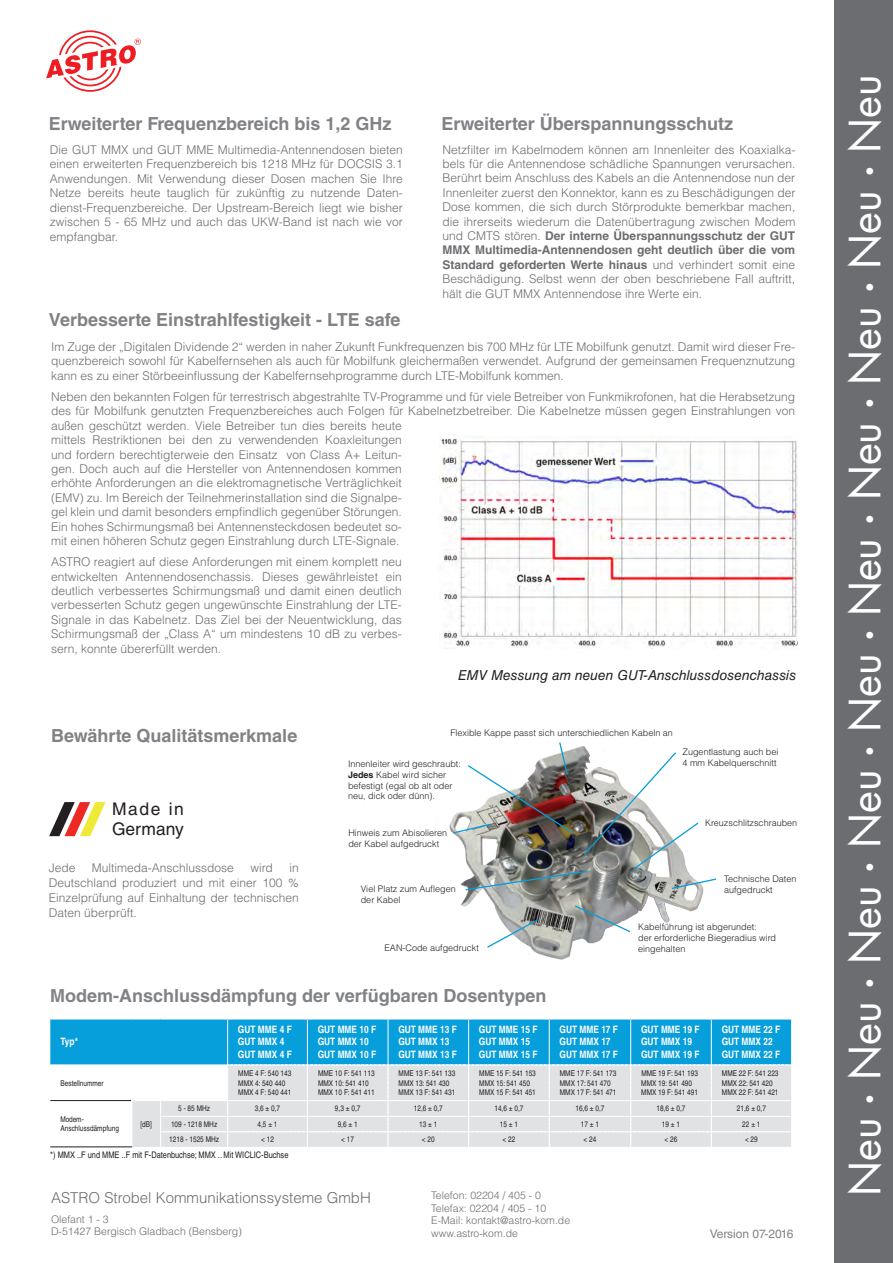
<style>
.page{position:relative;width:893px;height:1263px;background:#fff}
.page>*{position:absolute;margin:0;border:0;box-sizing:border-box;transform-origin:0 0}
.t1{font:42px "Futura Std";color:#fff}
.t2{font:700 18px "Helvetica LT Std";color:#808285}
.t3{font:17.4px/21px "Helvetica LT Std";letter-spacing:.015em;color:#231f20}
.t4{font:300 15px "Helvetica LT Std";color:#6c6d70}
.t5{font:italic 13.8px "Helvetica LT Std";color:#231f20}
.t6{font:300 12px/14.4px "Helvetica LT Std";color:#6c6d70;text-align:justify}
.t7{font:12px "Helvetica LT Std";color:#808285}
.t8{font:300 10.5px/12.6px "Helvetica LT Std";color:#6c6d70}
.t9{font:700 condensed 10.2px/12.1px "Helvetica LT Pro";color:#fff}
.t10{font:300 9px/10.8px "Helvetica LT Std";color:#231f20}
.t11{font:condensed 9px "Helvetica LT Pro";color:#231f20}
.t12{font:condensed 7.95px/9.4px "Helvetica LT Pro";color:#231f20}
.s1{font-weight:700}
.s2{font-family:"Helvetica LT Std";font-weight:700}
</style>
<div class="page">
<svg style="left:46px;top:30px;width:95px;height:62px"></svg>
<div style="left:834px;top:0;width:59px;height:1263px;background:#6c6d70"></div>
<img style="left:440px;top:438px;width:358px;height:211px">
<img style="left:437px;top:818px;width:267px;height:142px">
<svg style="left:486px;top:918px;width:53px;height:31px"></svg>
<svg style="left:573px;top:904px;width:59px;height:29px;background:#9fa7ab"></svg>
<img style="left:452px;top:742px;width:265px;height:149px">
<svg style="left:49px;top:802px;width:57px;height:34px"></svg>
<svg style="left:50px;top:1018px;width:741px;height:129px;background:#9acee4"></svg>
<h2 class="t2" style="left:49px;top:112px;width:344px">Erweiterter Frequenzbereich bis 1,2 GHz</h2>
<h2 class="t2" style="left:441px;top:112px;width:293px">Erweiterter Überspannungsschutz</h2>
<p class="t6" style="left:50px;top:143px;width:354px">Die GUT MMX und GUT MME Multimedia-Antennendosen bieten einen erweiterten Frequenzbereich bis 1218 MHz für DOCSIS 3.1<br>Anwendungen. Mit Verwendung dieser Dosen machen Sie Ihre Netze bereits heute tauglich für zukünftig zu nutzende Daten&shy;dienst-Frequenzbereiche. Der Upstream-Bereich liegt wie bisher zwischen 5 - 65 MHz und auch das UKW-Band ist nach wie vor empfangbar.</p>
<h2 class="t2" style="left:49px;top:309px;width:353px">Verbesserte Einstrahlfestigkeit - LTE safe</h2>
<p class="t6" style="left:442px;top:142px;width:354px">Netzfilter im Kabelmodem können am Innenleiter des Koaxialka&shy;bels für die Antennendose schädliche Spannungen verursachen.<br>Berührt beim Anschluss des Kabels an die Antennendose nun der Innenleiter zuerst den Konnektor, kann es zu Beschädigungen der Dose kommen, die sich durch Störprodukte bemerkbar machen, die ihrerseits wiederum die Datenübertragung zwischen Modem und CMTS stören. <span class="s1">Der interne Überspannungsschutz der GUT MMX Multimedia-Antennendosen geht deutlich über die vom Standard geforderten Werte hinaus</span> und verhindert somit eine Beschädigung. Selbst wenn der oben beschriebene Fall auftritt, hält die GUT MMX Antennendose ihre Werte ein.</p>
<p class="t6" style="left:51px;top:339px;width:746px">Im Zuge der „Digitalen Dividende 2“ werden in naher Zukunft Funkfrequenzen bis 700 MHz für LTE Mobilfunk genutzt. Damit wird dieser Fre&shy;quenzbereich sowohl für Kabelfernsehen als auch für Mobilfunk gleichermaßen verwendet. Aufgrund der gemeinsamen Frequenznutzung kann es zu einer Störbeeinflussung der Kabelfernsehprogramme durch LTE-Mobilfunk kommen.</p>
<p class="t6" style="left:51px;top:389px;width:746px;text-align:left">Neben den bekannten Folgen für terrestrisch abgestrahlte TV-Programme und für viele Betreiber von Funkmikrofonen, hat die Herabsetzung des für Mobilfunk genutzten Frequenzbereiches auch Folgen für Kabelnetzbetreiber. Die Kabelnetze müssen gegen Einstrahlungen von außen geschützt werden. Viele Betreiber tun dies bereits heute<br>mittels Restriktionen bei den zu verwendenden Koaxleitungen<br>und fordern berechtigterweie den Einsatz von Class A+ Leitun-<br>gen. Doch auch auf die Hersteller von Antennendosen kommen<br>erhöhte Anforderungen an die elektromagnetische Verträglichkeit<br>(EMV) zu. Im Bereich der Teilnehmerinstallation sind die Signalpe-<br>gel klein und damit besonders empfindlich gegenüber Störungen.<br>Ein hohes Schirmungsmaß bei Antennensteckdosen bedeutet so-<br>mit einen höheren Schutz gegen Einstrahlung durch LTE-Signale.</p>
<p class="t6" style="left:51px;top:555px;width:352px">ASTRO reagiert auf diese Anforderungen mit einem komplett neu entwickelten Antennendosenchassis. Dieses gewährleistet ein deutlich verbessertes Schirmungsmaß und damit einen deutlich verbesserten Schutz gegen ungewünschte Einstrahlung der LTE-Signale in das Kabelnetz. Das Ziel bei der Neuentwicklung, das Schirmungsmaß der „Class A“ um mindestens 10 dB zu verbes&shy;sern, konnte übererfüllt werden.</p>
<h2 class="t2" style="left:51px;top:725px;width:248px">Bewährte Qualitätsmerkmale</h2>
<h3 class="t3" style="left:112px;top:798px;width:73px">Made in<br>Germany</h3>
<p class="t6" style="left:49px;top:861px;width:28px">Jede</p>
<p class="t6" style="left:92px;top:861px;width:144px">Multimeda-Anschlussdose</p>
<p class="t6" style="left:250px;top:861px;width:24px">wird</p>
<p class="t6" style="left:49px;top:860px;width:251px;line-height:15px;text-indent:241px">in Deutschland produziert und mit einer 100 % Einzelprüfung auf Einhaltung der technischen Daten überprüft.</p>
<p class="t5" style="left:458px;top:667px;width:339px">EMV Messung am neuen GUT-Anschlussdosenchassis</p>
<p class="t10" style="left:450px;top:727px;width:224px">Flexible Kappe passt sich unterschiedlichen Kabeln an</p>
<p class="t10" style="left:348px;top:758px;width:114px">Innenleiter wird geschraubt:<br><span class="s1">Jedes</span> Kabel wird sicher befestigt (egal ob alt oder neu, dick oder dünn).</p>
<p class="t10" style="left:348px;top:827px;width:100px">Hinweis zum Abisolieren der Kabel aufgedruckt</p>
<p class="t10" style="left:683px;top:746px;width:97px">Zugentlastung auch bei<br>4 mm Kabelquerschnitt</p>
<p class="t10" style="left:705px;top:817px;width:94px">Kreuzschlitzschrauben</p>
<p class="t10" style="left:361px;top:883px;width:96px">Viel Platz zum Auflegen der Kabel</p>
<p class="t10" style="left:724px;top:873px;width:74px">Technische Daten aufgedruckt</p>
<p class="t10" style="left:638px;top:922px;width:139px">Kabelführung ist abgerundet:<br>der erforderliche Biegeradius wird</p>
<p class="t10" style="left:384px;top:942px;width:96px">EAN-Code aufgedruckt</p>
<p class="t10" style="left:638px;top:943px;width:49px">eingehalten</p>
<h2 class="t2" style="left:50px;top:985px;width:498px">Modem-Anschlussdämpfung der verfügbaren Dosentypen</h2>
<p class="t9" style="left:60px;top:1036px;width:19px">Typ*</p>
<p class="t9" style="left:238px;top:1023px;width:55px">GUT MME 4 F<br>GUT MMX 4<br>GUT MMX 4 F</p>
<p class="t9" style="left:318px;top:1023px;width:60px">GUT MME 10 F<br>GUT MMX 10<br>GUT MMX 10 F</p>
<p class="t9" style="left:398px;top:1023px;width:60px">GUT MME 13 F<br>GUT MMX 13<br>GUT MMX 13 F</p>
<p class="t9" style="left:479px;top:1023px;width:60px">GUT MME 15 F<br>GUT MMX 15<br>GUT MMX 15 F</p>
<p class="t9" style="left:560px;top:1023px;width:60px">GUT MME 17 F<br>GUT MMX 17<br>GUT MMX 17 F</p>
<p class="t9" style="left:641px;top:1023px;width:60px">GUT MME 19 F<br>GUT MMX 19<br>GUT MMX 19 F</p>
<p class="t9" style="left:722px;top:1023px;width:60px">GUT MME 22 F<br>GUT MMX 22<br>GUT MMX 22 F</p>
<p class="t12" style="left:60px;top:1078px;width:45px">Bestellnummer</p>
<p class="t12" style="left:238px;top:1068px;width:55px">MME 4 F: 540 143<br>MMX 4: 540 440<br>MMX 4 F: 540 441</p>
<p class="t12" style="left:318px;top:1068px;width:58px">MME 10 F: 541 113<br>MMX 10: 541 410<br>MMX 10 F: 541 411</p>
<p class="t12" style="left:399px;top:1068px;width:58px">MME 13 F: 541 133<br>MMX 13: 541 430<br>MMX 13 F: 541 431</p>
<p class="t12" style="left:479px;top:1068px;width:58px">MME 15 F: 541 153<br>MMX 15: 541 450<br>MMX 15 F: 541 451</p>
<p class="t12" style="left:560px;top:1068px;width:58px">MME 17 F: 541 173<br>MMX 17: 541 470<br>MMX 17 F: 541 471</p>
<p class="t12" style="left:641px;top:1068px;width:58px">MME 19 F: 541 193<br>MMX 19: 541 490<br>MMX 19 F: 541 491</p>
<p class="t12" style="left:722px;top:1068px;width:58px">MME 22 F: 541 223<br>MMX 22: 541 420<br>MMX 22 F: 541 421</p>
<p class="t12" style="left:60px;top:1114px;width:60px">Modem-<br>Anschlussdämpfung</p>
<p class="t12" style="left:140px;top:1119px;width:13px">[dB]</p>
<p class="t12" style="left:178px;top:1104px;width:33px">5 - 85 MHz</p>
<p class="t12" style="left:255px;top:1104px;width:27px">3,6 ± 0,7</p>
<p class="t12" style="left:335px;top:1104px;width:27px">9,3 ± 0,7</p>
<p class="t12" style="left:414px;top:1104px;width:31px">12,6 ± 0,7</p>
<p class="t12" style="left:494px;top:1104px;width:31px">14,6 ± 0,7</p>
<p class="t12" style="left:575px;top:1104px;width:31px">16,6 ± 0,7</p>
<p class="t12" style="left:656px;top:1104px;width:31px">18,6 ± 0,7</p>
<p class="t12" style="left:737px;top:1104px;width:31px">21,6 ± 0,7</p>
<p class="t12" style="left:171px;top:1119px;width:48px">109 - 1218 MHz</p>
<p class="t12" style="left:257px;top:1119px;width:22px">4,5 ± 1</p>
<p class="t12" style="left:338px;top:1119px;width:22px">9,6 ± 1</p>
<p class="t12" style="left:419px;top:1119px;width:20px">13 ± 1</p>
<p class="t12" style="left:500px;top:1119px;width:20px">15 ± 1</p>
<p class="t12" style="left:581px;top:1119px;width:20px">17 ± 1</p>
<p class="t12" style="left:662px;top:1119px;width:20px">19 ± 1</p>
<p class="t12" style="left:742px;top:1119px;width:20px">22 ± 1</p>
<p class="t12" style="left:169px;top:1135px;width:51px">1218 - 1525 MHz</p>
<p class="t12" style="left:261px;top:1135px;width:14px">&lt; 12</p>
<p class="t12" style="left:341px;top:1135px;width:14px">&lt; 17</p>
<p class="t12" style="left:422px;top:1135px;width:14px">&lt; 20</p>
<p class="t12" style="left:503px;top:1135px;width:14px">&lt; 22</p>
<p class="t12" style="left:584px;top:1135px;width:14px">&lt; 24</p>
<p class="t12" style="left:665px;top:1135px;width:14px">&lt; 26</p>
<p class="t12" style="left:745px;top:1135px;width:14px">&lt; 29</p>
<p class="t11" style="left:50px;top:1150px;width:240px">*) MMX ..F und MME ..F mit F-Datenbuchse; MMX .. Mit WICLIC-Buchse</p>
<p class="t4" style="left:51px;top:1188px;width:321px">ASTRO Strobel Kommunikationssysteme GmbH</p>
<p class="t8" style="left:51px;top:1212px;width:192px">Olefant 1 - 3<br>D-51427 Bergisch Gladbach (Bensberg)</p>
<p class="t8" style="left:431px;top:1189px;width:140px">Telefon: 02204 / 405 - 0<br>Telefax: 02204 / 405 - 10<br>E-Mail: kontakt@astro-kom.de www.astro-kom.de</p>
<p class="t7" style="left:710px;top:1226px;width:85px">Version 07-2016</p>
<h1 class="t1" style="left:838px;top:1196px;width:1123px;rotate:-90deg">Neu <span class="s2">∙</span> Neu <span class="s2">∙</span> Neu <span class="s2">∙</span> Neu <span class="s2">∙</span> Neu <span class="s2">∙</span> Neu <span class="s2">∙</span> Neu <span class="s2">∙</span> Neu <span class="s2">∙</span> Neu <span class="s2">∙</span> Neu</h1>
</div>
